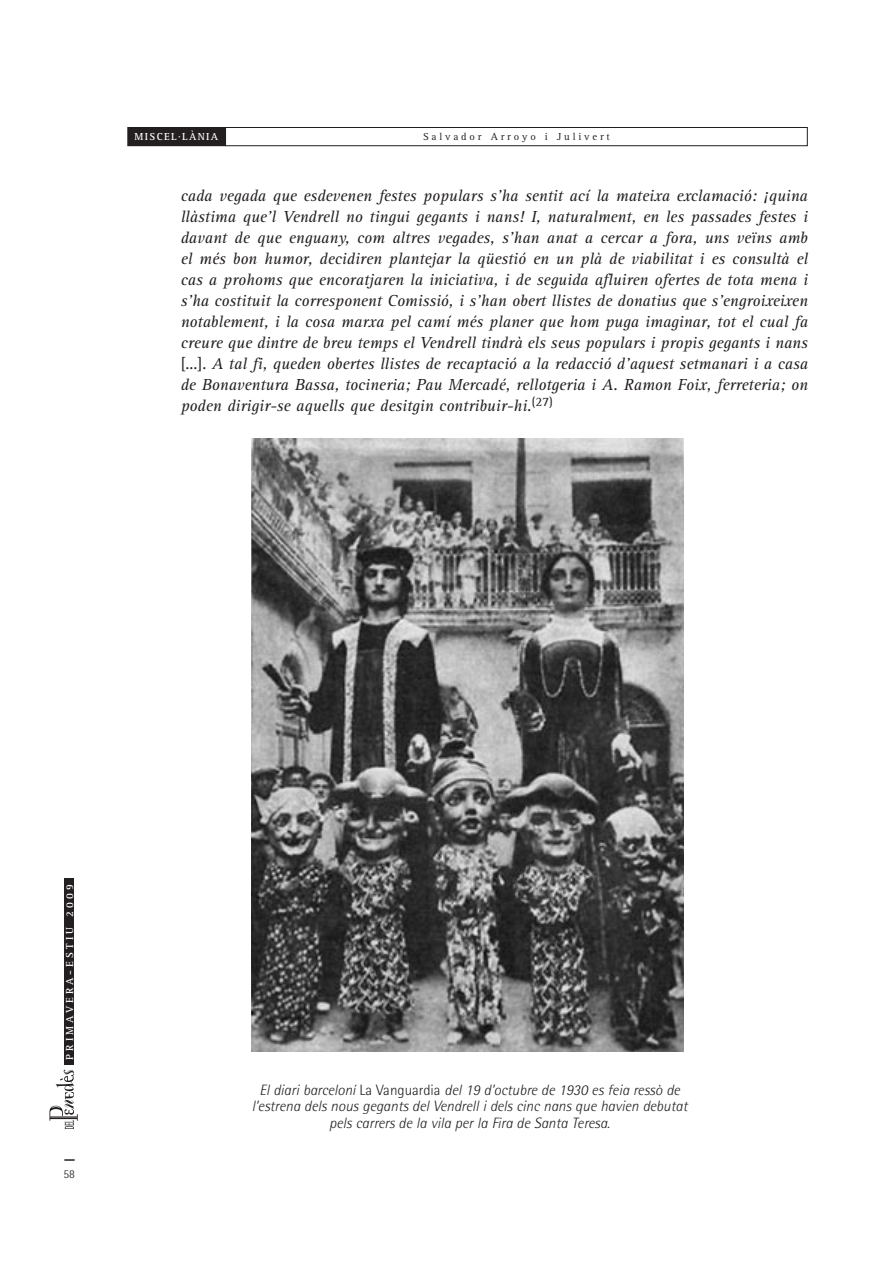
<style>
.page{position:relative;width:893px;height:1263px;background:#fff}
.page>*{position:absolute;margin:0;border:0;box-sizing:border-box;transform-origin:0 0}
.CITACIO_CURSIVA{font:italic 16.5px/21px "Rotis Serif";color:#231f20;text-align:justify}
.PEU_DE_FOTO{font:italic 300 15px/16.5px "Rotis Semi Sans";color:#231f20;text-align:center}
.t1{font:300 12px "Rotis Semi Sans";color:#231f20}
.TEXT_TIRAT{font:10.5px "Rotis Serif";letter-spacing:.27em;color:#231f20}
.TEXT_TIRAT-2{font:700 10.5px "Rotis Serif";letter-spacing:.3em;color:#fff}
.TEXT_TIRAT-3{font:700 10.5px "Rotis Serif";letter-spacing:.125em;color:#fff}
.s1{font-style:normal}
</style>
<div class="page">
<svg style="left:64px;top:1159px;width:11px;height:2px"></svg>
<svg style="left:49px;top:1070px;width:29px;height:59px"></svg>
<div style="left:65px;top:878px;width:9px;height:187px;background:#231f20"></div>
<img style="left:252px;top:438px;width:432px;height:613px">
<div style="left:225px;top:127px;width:583px;height:19px;border:1px solid #231f20"></div>
<div style="left:128px;top:127px;width:97px;height:19px;background:#231f20"></div>
<p class="TEXT_TIRAT-3" style="left:135px;top:130px;width:85px">MISCEL·LÀNIA</p>
<p class="TEXT_TIRAT" style="left:423px;top:131px;width:188px">Salvador Arroyo i Julivert</p>
<p class="CITACIO_CURSIVA" style="left:181px;top:186px;width:629px">cada vegada que esdevenen festes populars s'ha sentit ací la mateixa exclamació: ¡quina llàstima que'l Vendrell no tingui gegants i nans! I, naturalment, en les passades festes i davant de que enguany, com altres vegades, s'han anat a cercar a fora, uns veïns amb el més bon humor, decidiren plantejar la qüestió en un plà de viabilitat i es consultà el cas a prohoms que encoratjaren la iniciativa, i de seguida afluiren ofertes de tota mena i s'ha costituit la corresponent Comissió, i s'han obert llistes de donatius que s'engroixeixen notablement, i la cosa marxa pel camí més planer que hom puga imaginar, tot el cual fa creure que dintre de breu temps el Vendrell tindrà els seus populars i propis gegants i nans <span class="s1">[...].</span> A tal fi, queden obertes llistes de recaptació a la redacció d'aquest setmanari i a casa de Bonaventura Bassa, tocineria; Pau Mercadé, rellotgeria i A. Ramon Foix, ferreteria; on poden dirigir-se aquells que desitgin contribuir-hi. <sup>(27)</sup></p>
<p class="TEXT_TIRAT-2" style="left:63px;top:1060px;width:177px;rotate:-90deg">PRIMAVERA-ESTIU 2009</p>
<p class="t1" style="left:63px;top:1167px;width:13px">58</p>
<p class="PEU_DE_FOTO" style="left:252px;top:1081px;width:437px">El diari barceloní <span class="s1">La Vanguardia</span> del 19 d’octubre de 1930 es feia ressò de l’estrena dels nous gegants del Vendrell i dels cinc nans que havien debutat pels carrers de la vila per la Fira de Santa Teresa.</p>
</div>
